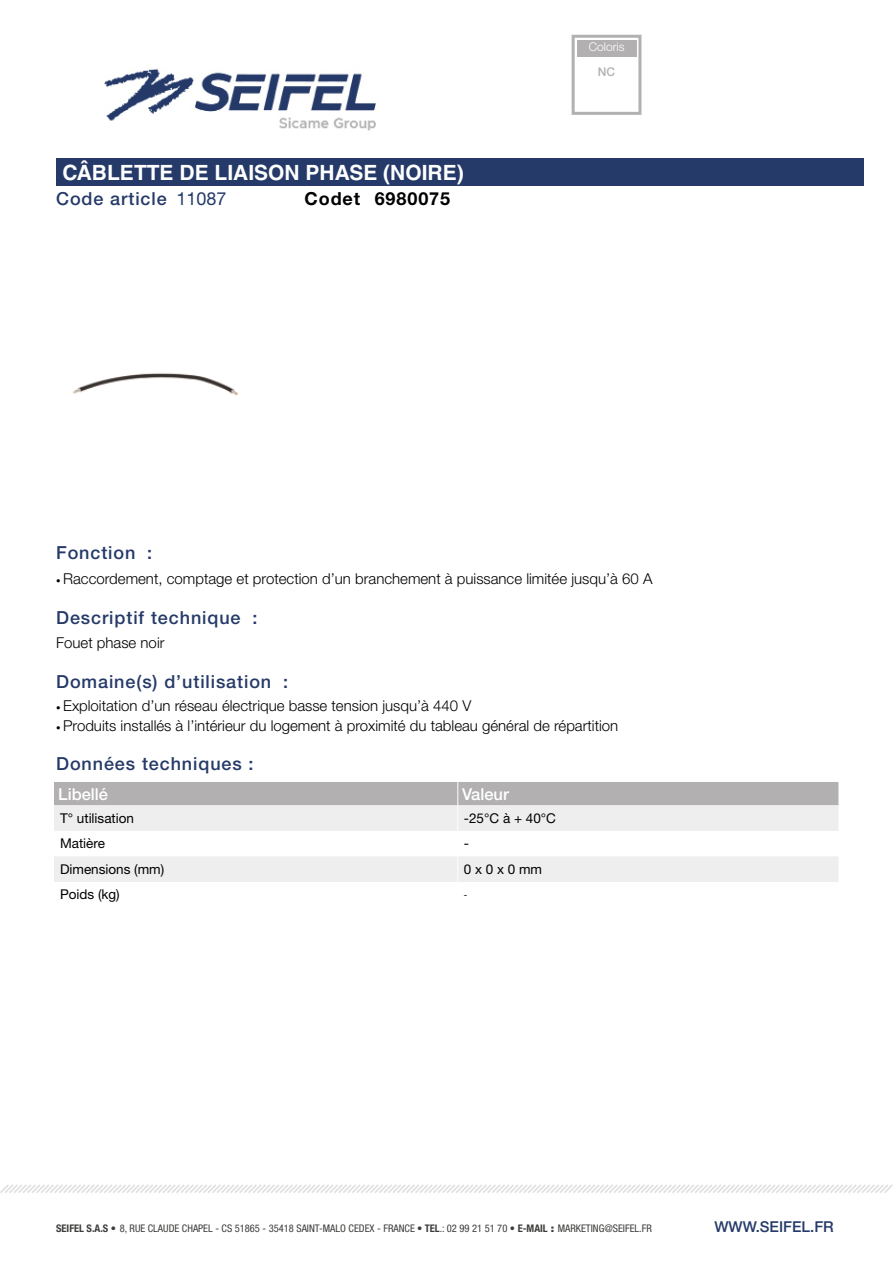
<style>
.page{position:relative;width:893px;height:1263px;background:#fff}
.page>*{position:absolute;margin:0;border:0;box-sizing:border-box;transform-origin:0 0}
.t1{font:700 21px "Helvetica LT Std";color:#fff}
.t2{font:500 18px "Helvetica Neue LT Std";letter-spacing:.05em;color:#253a68}
.t3{font:700 18px "Helvetica Neue LT Std";letter-spacing:.05em;color:#000}
.t4{font:18px "Helvetica Neue LT Std";color:#253a68}
.t5{font:500 16.5px "Helvetica Neue LT Std";color:#fff}
.t6{font:300 15px "Helvetica Neue LT Std";color:#000}
.t7{font:500 15px "Helvetica Neue LT Std";color:#253a68}
.t8{font:13.5px "Helvetica Neue LT Std";color:#000}
.t9{font:300 12px "Helvetica Neue LT Std";color:#fff}
.t10{font:500 12px "Helvetica Neue LT Std";color:#b2b0b0}
.t11{font:condensed 10.5px "Helvetica Neue LT Std";color:#3c3c3b}
.t12{font:9px "Helvetica Neue LT Std";color:#000}
.s1{font-size:9px}
.s2{font-weight:700}
.s3{font-weight:900;font-stretch:normal}
</style>
<div class="page">
<img style="left:104px;top:68px;width:272px;height:63px">
<svg style="left:0;top:1184px;width:893px;height:9px"></svg>
<div style="left:56px;top:158px;width:807px;height:28px;background:#253a68"></div>
<svg style="left:54px;top:782px;width:785px;height:100px"></svg>
<img style="left:72px;top:373px;width:166px;height:23px">
<div style="left:577px;top:40px;width:59px;height:16px;background:#b2b0b0"></div>
<div style="left:572px;top:35px;width:69px;height:80px;border:3px solid #b2b0b0"></div>
<h1 class="t1" style="left:63px;top:160px;width:403px">CÂBLETTE DE LIAISON PHASE (NOIRE)</h1>
<p class="t2" style="left:56px;top:188px;width:112px">Code article</p>
<p class="t4" style="left:176px;top:188px;width:52px">11087</p>
<p class="t3" style="left:305px;top:188px;width:147px">Codet 6980075</p>
<p class="t9" style="left:589px;top:40px;width:37px">Coloris</p>
<p class="t10" style="left:598px;top:64px;width:19px">NC</p>
<p class="t2" style="left:56px;top:542px;width:98px">Fonction :</p>
<p class="t6" style="left:56px;top:569px;width:598px"><span class="s1">•</span> Raccordement, comptage et protection d’un branchement à puissance limitée jusqu’à 60 A</p>
<p class="t2" style="left:56px;top:606px;width:203px">Descriptif technique :</p>
<p class="t6" style="left:56px;top:633px;width:110px">Fouet phase noir</p>
<p class="t2" style="left:56px;top:671px;width:233px">Domaine(s) d’utilisation :</p>
<p class="t6" style="left:56px;top:697px;width:417px"><span class="s1">•</span> Exploitation d’un réseau électrique basse tension jusqu’à 440 V</p>
<p class="t6" style="left:56px;top:716px;width:564px"><span class="s1">•</span> Produits installés à l’intérieur du logement à proximité du tableau général de répartition</p>
<p class="t2" style="left:56px;top:752px;width:199px">Données techniques :</p>
<p class="t5" style="left:58px;top:784px;width:51px">Libellé</p>
<p class="t5" style="left:462px;top:784px;width:48px">Valeur</p>
<p class="t8" style="left:60px;top:810px;width:76px">T° utilisation</p>
<p class="t8" style="left:464px;top:810px;width:94px">-25°C à + 40°C</p>
<p class="t8" style="left:60px;top:835px;width:47px">Matière</p>
<p class="t8" style="left:464px;top:835px;width:7px">-</p>
<p class="t8" style="left:60px;top:861px;width:106px">Dimensions (mm)</p>
<p class="t8" style="left:464px;top:861px;width:80px">0 x 0 x 0 mm</p>
<p class="t8" style="left:60px;top:887px;width:61px">Poids (kg)</p>
<p class="t12" style="left:464px;top:889px;width:5px">-</p>
<p class="t11" style="left:56px;top:1222px;width:597px"><span class="s2">SEIFEL S.A.S</span> <span class="s3">•</span> 8, RUE CLAUDE CHAPEL - CS 51865 - 35418 SAINT-MALO CEDEX - FRANCE • <span class="s2">TEL</span>.: 02 99 21 51 70 • <span class="s2">E-MAIL</span> <span class="s3">:</span> MARKETING@SEIFEL.FR</p>
<p class="t7" style="left:714px;top:1218px;width:121px">WWW.SEIFEL.FR</p>
</div>
